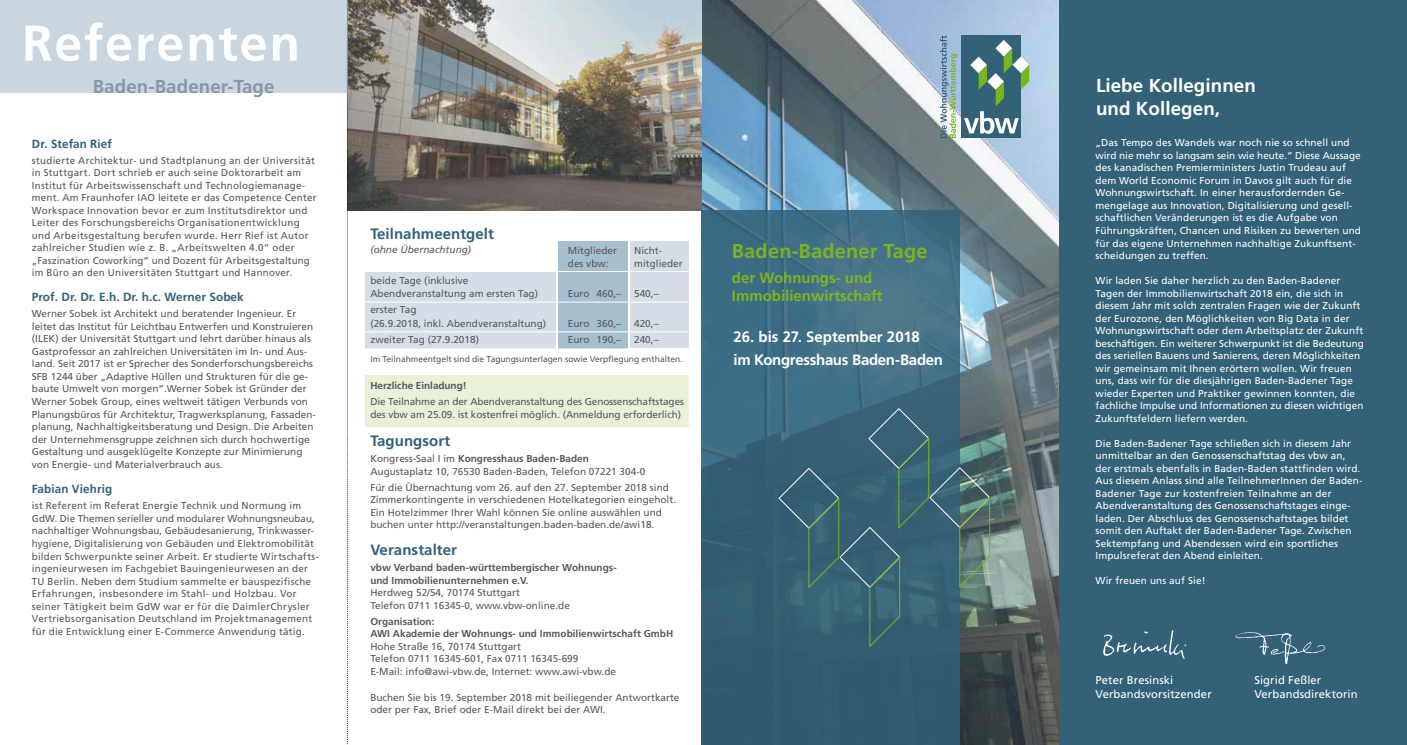
<style>
.page{position:relative;width:1407px;height:745px;background:#fff}
.page>*{position:absolute;margin:0;border:0;box-sizing:border-box;transform-origin:0 0}
.t1{font:700 50px "Frutiger";letter-spacing:.035em;color:#fff}
.t2{font:700 20px "Frutiger";letter-spacing:.01em;color:#7ab51d}
.t3{font:700 18.75px/22.5px "Frutiger";letter-spacing:.005em;color:#fff}
.t4{font:700 18.75px "Frutiger";letter-spacing:.005em;color:#8797a7}
.t5{font:700 15px/22.5px "Frutiger";letter-spacing:-.02em;color:#fff}
.t6{font:700 15px "Frutiger";letter-spacing:.005em;color:#326178}
.t7{font:700 15px/18px "Frutiger";color:#7ab51d}
.t8{font:700 11.88px "Frutiger";letter-spacing:.005em;color:#326178}
.t9{font:11.25px "Frutiger";letter-spacing:.01em;color:#fff}
.t10{font:10px/12.5px "Frutiger";color:#58585a}
.t11{font:10px/12.5px "Frutiger";letter-spacing:.01em;color:#fff}
.t12{font:10px/12.5px "Frutiger";letter-spacing:.02em;color:#58585a}
.t13{font:10px/12.5px "Frutiger";letter-spacing:.025em;color:#58585a}
.t14{font:700 10px/12.5px "Frutiger";color:#58585a}
.t15{font:italic 10px "Frutiger";color:#58585a}
.t16{font:8.5px "Frutiger";letter-spacing:-.005em;color:#58585a}
.s1{font-weight:700}
</style>
<div class="page">
<div style="left:365px;top:375px;width:323px;height:51px;background:#e9f1d9"></div>
<div style="left:558px;top:272px;width:70px;height:76px;background:#a6bfce"></div>
<div style="left:365px;top:272px;width:191px;height:76px;background:#d5dee6"></div>
<div style="left:630px;top:272px;width:58px;height:76px;background:#d5dee6"></div>
<div style="left:558px;top:241px;width:70px;height:29px;background:#a6bfce"></div>
<div style="left:630px;top:241px;width:58px;height:29px;background:#d5dee6"></div>
<img style="left:702px;top:0;width:357px;height:744px">
<svg style="left:702px;top:210px;width:258px;height:534px"></svg>
<svg style="left:778px;top:408px;width:212px;height:238px"></svg>
<div style="left:962px;top:36px;width:59px;height:102px;background:#326178"></div>
<svg style="left:964px;top:40px;width:65px;height:94px"></svg>
<svg style="left:940px;top:35px;width:18px;height:103px"></svg>
<img style="left:348px;top:0;width:354px;height:210px">
<hr style="left:364px;top:301px;width:324px;height:1px;background:#fff">
<hr style="left:364px;top:331px;width:324px;height:1px;background:#fff">
<div style="left:1059px;top:0;width:348px;height:744px;background:#326178"></div>
<div style="left:0;top:0;width:347px;height:93px;background:#c9d6e0"></div>
<img style="left:1235px;top:632px;width:91px;height:33px">
<img style="left:1103px;top:630px;width:83px;height:29px">
<svg style="left:347px;top:0;width:1px;height:745px"></svg>
<h1 class="t1" style="left:22px;top:14px;width:279px">Referenten</h1>
<h3 class="t4" style="left:93px;top:75px;width:183px">Baden-Badener-Tage</h3>
<p class="t8" style="left:32px;top:136px;width:82px">Dr. Stefan Rief</p>
<p class="t13" style="left:32px;top:154px;width:286px">studierte Architektur- und Stadtplanung an der Universität in Stuttgart. Dort schrieb er auch seine Doktorarbeit am Institut für Arbeitswissenschaft und Technologiemanage&shy;ment. Am Fraunhofer IAO leitete er das Competence Center Workspace Innovation bevor er zum Institutsdirektor und Leiter des Forschungsbereichs Organisationentwicklung und Arbeitsgestaltung berufen wurde. Herr Rief ist Autor zahlreicher Studien wie z. B. „Arbeitswelten 4.0“ oder „Faszination Coworking“ und Dozent für Arbeitsgestaltung im Büro an den Universitäten Stuttgart und Hannover.</p>
<p class="t8" style="left:32px;top:290px;width:213px">Prof. Dr. Dr. E.h. Dr. h.c. Werner Sobek</p>
<p class="t10" style="left:32px;top:307px;width:285px">Werner Sobek ist Architekt und beratender Ingenieur. Er leitet das Institut für Leichtbau Entwerfen und Konstruieren (ILEK) der Universität Stuttgart und lehrt darüber hinaus als Gastprofessor an zahlreichen Universitäten im In- und Aus&shy;land. Seit 2017 ist er Sprecher des Sonderforschungsbereichs SFB 1244 über „Adaptive Hüllen und Strukturen für die ge&shy;baute Umwelt von morgen“.Werner Sobek ist Gründer der Werner Sobek Group, eines weltweit tätigen Verbunds von Planungsbüros für Architektur, Tragwerksplanung, Fassaden&shy;planung, Nachhaltigkeitsberatung und Design. Die Arbeiten der Unternehmensgruppe zeichnen sich durch hochwertige Gestaltung und ausgeklügelte Konzepte zur Minimierung von Energie- und Materialverbrauch aus.</p>
<p class="t8" style="left:32px;top:482px;width:82px">Fabian Viehrig</p>
<p class="t12" style="left:32px;top:499px;width:289px">ist Referent im Referat Energie Technik und Normung im GdW. Die Themen serieller und modularer Wohnungsneubau, nachhaltiger Wohnungsbau, Gebäudesanierung, Trinkwasser&shy;hygiene, Digitalisierung von Gebäuden und Elektromobilität bilden Schwerpunkte seiner Arbeit. Er studierte Wirtschafts&shy;ingenieurwesen im Fachgebiet Bauingenieurwesen an der TU Berlin. Neben dem Studium sammelte er bauspezifische Erfahrungen, insbesondere im Stahl- und Holzbau. Vor seiner Tätigkeit beim GdW war er für die DaimlerChrysler Vertriebsorganisation Deutschland im Projektmanagement für die Entwicklung einer E-Commerce Anwendung tätig.</p>
<h3 class="t6" style="left:370px;top:224px;width:125px">Teilnahmeentgelt</h3>
<p class="t15" style="left:370px;top:244px;width:102px">(ohne Übernachtung)</p>
<p class="t10" style="left:568px;top:244px;width:51px">Mitglieder</p>
<p class="t10" style="left:634px;top:244px;width:29px">Nicht-</p>
<p class="t10" style="left:568px;top:257px;width:42px">des vbw:</p>
<p class="t10" style="left:634px;top:257px;width:50px">mitglieder</p>
<p class="t10" style="left:370px;top:273px;width:169px;line-height:13.1px">beide Tage (inklusive<br>Abendveranstaltung am ersten Tag)</p>
<p class="t10" style="left:568px;top:287px;width:55px">Euro 460,–</p>
<p class="t10" style="left:634px;top:287px;width:26px">540,–</p>
<p class="t10" style="left:370px;top:303px;width:177px;line-height:13.1px">erster Tag<br>(26.9.2018, inkl. Abendveranstaltung)</p>
<p class="t10" style="left:568px;top:316px;width:55px">Euro 360,–</p>
<p class="t10" style="left:634px;top:316px;width:26px">420,–</p>
<p class="t10" style="left:370px;top:333px;width:110px">zweiter Tag (27.9.2018)</p>
<p class="t10" style="left:568px;top:333px;width:55px">Euro 190,–</p>
<p class="t10" style="left:634px;top:333px;width:26px">240,–</p>
<p class="t16" style="left:370px;top:353px;width:314px">Im Teilnahmeentgelt sind die Tagungsunterlagen sowie Verpflegung enthalten.</p>
<p class="t14" style="left:370px;top:379px;width:98px">Herzliche Einladung!</p>
<p class="t10" style="left:370px;top:395px;width:315px">Die Teilnahme an der Abendveranstaltung des Genossenschaftstages des vbw am 25.09. ist kostenfrei möglich. (Anmeldung erforderlich)</p>
<h3 class="t6" style="left:370px;top:432px;width:81px">Tagungsort</h3>
<p class="t10" style="left:370px;top:452px;width:276px">Kongress-Saal I im <span class="s1">Kongresshaus Baden-Baden<br></span>Augustaplatz 10, 76530 Baden-Baden, Telefon 07221 304-0</p>
<p class="t10" style="left:370px;top:480px;width:307px">Für die Übernachtung vom 26. auf den 27. September 2018 sind Zimmerkontingente in verschiedenen Hotelkategorien eingeholt.<br>Ein Hotelzimmer Ihrer Wahl können Sie online auswählen und buchen unter http://veranstaltungen.baden-baden.de/awi18.</p>
<h3 class="t6" style="left:370px;top:540px;width:88px">Veranstalter</h3>
<p class="t14" style="left:370px;top:561px;width:248px">vbw Verband baden-württembergischer Wohnungs&shy;und Immobilienunternehmen e.V.</p>
<p class="t10" style="left:370px;top:586px;width:201px">Herdweg 52/54, 70174 Stuttgart<br>Telefon 0711 16345-0, www.vbw-online.de</p>
<p class="t14" style="left:370px;top:614px;width:304px">Organisation:<br>AWI Akademie der Wohnungs- und Immobilienwirtschaft GmbH</p>
<p class="t10" style="left:370px;top:639px;width:247px">Hohe Straße 16, 70174 Stuttgart<br>Telefon 0711 16345-601, Fax 0711 16345-699<br>E-Mail: info@awi-vbw.de, Internet: www.awi-vbw.de</p>
<p class="t10" style="left:370px;top:690px;width:311px">Buchen Sie bis 19. September 2018 mit beiliegender Antwortkarte oder per Fax, Brief oder E-Mail direkt bei der AWI.</p>
<h2 class="t2" style="left:732px;top:239px;width:197px">Baden-Badener Tage</h2>
<h3 class="t7" style="left:732px;top:268px;width:152px">der Wohnungs- und<br>Immobilienwirtschaft</h3>
<h3 class="t5" style="left:733px;top:325px;width:211px">26. bis 27. September 2018<br>im Kongresshaus Baden-Baden</h3>
<h3 class="t3" style="left:1096px;top:74px;width:161px">Liebe Kolleginnen und Kollegen,</h3>
<p class="t11" style="left:1095px;top:136px;width:267px">„Das Tempo des Wandels war noch nie so schnell und wird nie mehr so langsam sein wie heute.“ Diese Aussage des kanadischen Premierministers Justin Trudeau auf dem World Economic Forum in Davos gilt auch für die Wohnungswirtschaft. In einer herausfordernden Ge&shy;mengelage aus Innovation, Digitalisierung und gesell&shy;schaftlichen Veränderungen ist es die Aufgabe von Führungskräften, Chancen und Risiken zu bewerten und für das eigene Unternehmen nachhaltige Zukunftsent&shy;scheidungen zu treffen.</p>
<p class="t11" style="left:1095px;top:274px;width:270px">Wir laden Sie daher herzlich zu den Baden-Badener Tagen der Immobilienwirtschaft 2018 ein, die sich in diesem Jahr mit solch zentralen Fragen wie der Zukunft der Eurozone, den Möglichkeiten von Big Data in der Wohnungswirtschaft oder dem Arbeitsplatz der Zukunft beschäftigen. Ein weiterer Schwerpunkt ist die Bedeutung des seriellen Bauens und Sanierens, deren Möglichkeiten wir gemeinsam mit Ihnen erörtern wollen. Wir freuen uns, dass wir für die diesjährigen Baden-Badener Tage wieder Experten und Praktiker gewinnen konnten, die fachliche Impulse und Informationen zu diesen wichtigen Zukunftsfeldern liefern werden.</p>
<p class="t11" style="left:1095px;top:436px;width:268px">Die Baden-Badener Tage schließen sich in diesem Jahr unmittelbar an den Genossenschaftstag des vbw an, der erstmals ebenfalls in Baden-Baden stattfinden wird.<br>Aus diesem Anlass sind alle TeilnehmerInnen der Baden-Badener Tage zur kostenfreien Teilnahme an der Abendveranstaltung des Genossenschaftstages einge&shy;laden. Der Abschluss des Genossenschaftstages bildet somit den Auftakt der Baden-Badener Tage. Zwischen Sektempfang und Abendessen wird ein sportliches Impulsreferat den Abend einleiten.</p>
<p class="t11" style="left:1095px;top:574px;width:112px">Wir freuen uns auf Sie!</p>
<p class="t9" style="left:1095px;top:673px;width:79px">Peter Bresinski</p>
<p class="t9" style="left:1254px;top:673px;width:68px">Sigrid Feßler</p>
<p class="t9" style="left:1095px;top:686px;width:118px">Verbandsvorsitzender</p>
<p class="t9" style="left:1254px;top:686px;width:105px">Verbandsdirektorin</p>
</div>
